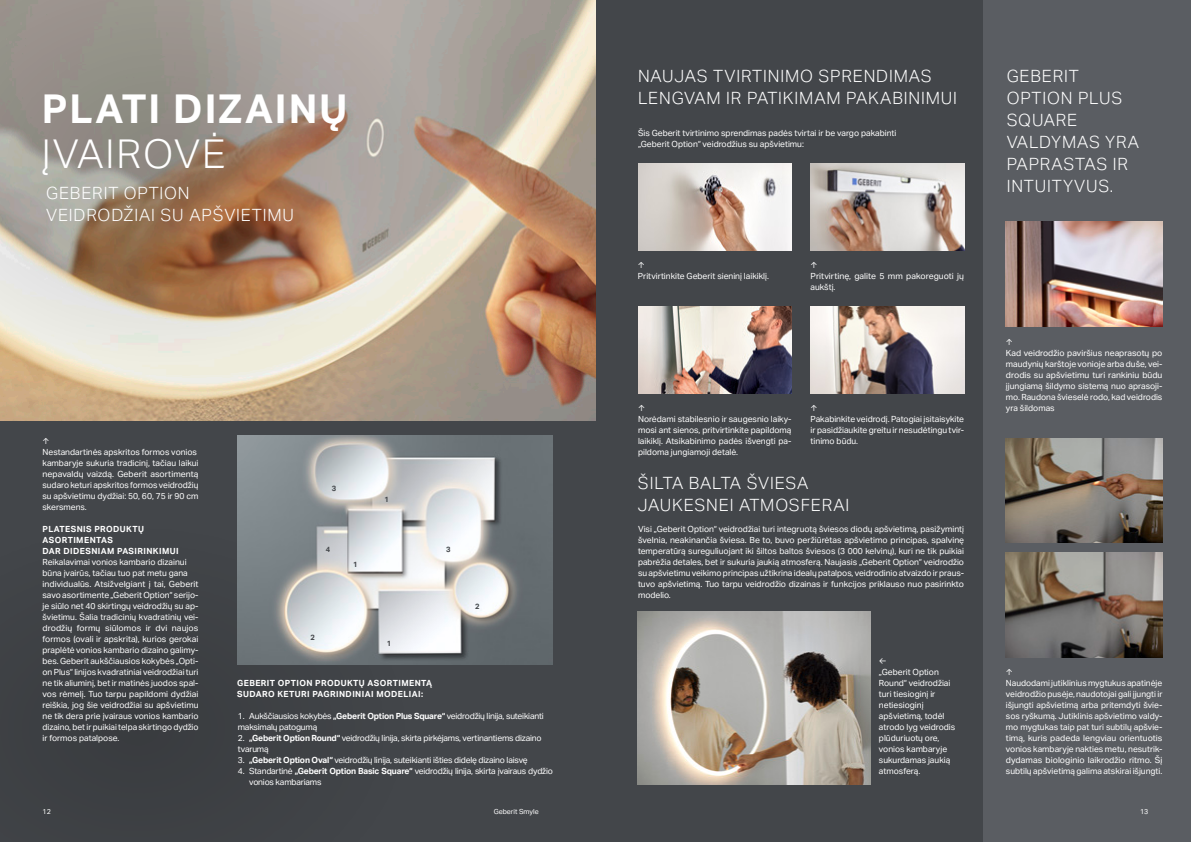
<style>
.page{position:relative;width:1191px;height:842px;background:#fff}
.page>*{position:absolute;margin:0;border:0;box-sizing:border-box;transform-origin:0 0}
.Header_40_45_light_all_caps_white{font:700 40px/45px "Aktiv Grotesk Geberit";letter-spacing:.05em;color:#fff}
.Subheader_17_22_light_all_cap{font:300 17px "Aktiv Grotesk Geberit";letter-spacing:.05em;color:#fff}
.Body_copy_8_5_11_regular_block{font:8.5px/11px "Aktiv Grotesk Geberit";color:#fff}
.Body_copy_8_5_11_regular_block-2{font:8.5px/11px "Aktiv Grotesk Geberit";letter-spacing:-.02em;color:#fff}
.Body_header_8_5_11_bold_all_caps_B13{font:700 8.5px "Aktiv Grotesk Geberit";letter-spacing:.05em;color:#fff}
.Image_number_white{font:700 7.5px "Aktiv Grotesk Geberit";color:#43464a}
.t1{font:7px "Aktiv Grotesk Geberit";color:#fff}
.s1{font-weight:300}
.s2{font-weight:700}
</style>
<div class="page">
<div style="left:595px;top:0;width:596px;height:842px;background:#43464a"></div>
<div style="left:984px;top:0;width:207px;height:842px;background:#5a5d62"></div>
<img style="left:638px;top:164px;width:153px;height:87px">
<img style="left:810px;top:164px;width:154px;height:87px">
<img style="left:638px;top:307px;width:153px;height:87px">
<img style="left:810px;top:307px;width:154px;height:87px">
<img style="left:638px;top:611px;width:232px;height:174px">
<img style="left:1006px;top:222px;width:156px;height:104px">
<img style="left:1006px;top:438px;width:156px;height:104px">
<img style="left:1006px;top:553px;width:156px;height:104px">
<div style="left:0;top:421px;width:595px;height:421px;background:#43464a"></div>
<img style="left:115px;top:521px;width:298px;height:225px">
<img style="left:0;top:0;width:595px;height:421px">
<img style="left:0;top:0;width:441px;height:369px">
<img style="left:238px;top:436px;width:315px;height:228px">
<p class="Header_40_45_light_all_caps_white" style="left:42px;top:85px;width:307px">PLATI DIZAINŲ<br><span class="s1">ĮVAIROVĖ</span></p>
<p class="Subheader_17_22_light_all_cap" style="left:46px;top:184px;width:145px">GEBERIT OPTION</p>
<p class="Subheader_17_22_light_all_cap" style="left:46px;top:206px;width:249px">VEIDRODŽIAI SU APŠVIETIMU</p>
<p class="Body_copy_8_5_11_regular_block" style="left:43px;top:436px;width:156px">↑<br>Nestandartinės apskritos formos vonios</p>
<p class="Body_copy_8_5_11_regular_block" style="left:43px;top:458px;width:157px;text-align:justify">kambaryje sukuria tradicinį, tačiau laikui nepavaldų vaizdą. Geberit asortimentą sudaro keturi apskritos formos veidrodžių su apšvietimu dydžiai: 50, 60, 75 ir 90 cm skersmens.</p>
<p class="Image_number_white" style="left:332px;top:483px;width:6px">3</p>
<p class="Image_number_white" style="left:384px;top:494px;width:6px">1</p>
<p class="Body_header_8_5_11_bold_all_caps_B13" style="left:43px;top:524px;width:103px">PLATESNIS PRODUKTŲ</p>
<p class="Body_header_8_5_11_bold_all_caps_B13" style="left:43px;top:535px;width:72px">ASORTIMENTAS</p>
<p class="Body_header_8_5_11_bold_all_caps_B13" style="left:43px;top:546px;width:138px">DAR DIDESNIAM PASIRINKIMUI</p>
<p class="Body_copy_8_5_11_regular_block" style="left:43px;top:557px;width:146px">Reikalavimai vonios kambario dizainui</p>
<p class="Body_copy_8_5_11_regular_block" style="left:43px;top:568px;width:147px">būna įvairūs, tačiau tuo pat metu gana</p>
<p class="Body_copy_8_5_11_regular_block" style="left:43px;top:579px;width:158px;text-align:justify">individualūs. Atsižvelgiant į tai, Geberit savo asortimente „Geberit Option“ serijo&shy;je siūlo net 40 skirtingų veidrodžių su ap&shy;švietimu. Šalia tradicinių kvadratinių vei&shy;drodžių formų siūlomos ir dvi naujos formos (ovali ir apskrita), kurios gerokai praplėtė vonios kambario dizaino galimy&shy;bes. Geberit aukščiausios kokybės „Opti&shy;on Plus“ linijos kvadratiniai veidrodžiai turi ne tik aliuminį, bet ir matinės juodos spal&shy;vos rėmelį. Tuo tarpu papildomi dydžiai reiškia, jog šie veidrodžiai su apšvietimu ne tik dera prie įvairaus vonios kambario dizaino, bet ir puikiai telpa skirtingo dydžio ir formos patalpose.</p>
<p class="Image_number_white" style="left:326px;top:545px;width:6px">4</p>
<p class="Image_number_white" style="left:353px;top:560px;width:6px">1</p>
<p class="Image_number_white" style="left:311px;top:633px;width:6px">2</p>
<p class="Image_number_white" style="left:387px;top:639px;width:6px">1</p>
<p class="Image_number_white" style="left:446px;top:545px;width:6px">3</p>
<p class="Image_number_white" style="left:475px;top:601px;width:6px">2</p>
<p class="Body_header_8_5_11_bold_all_caps_B13" style="left:237px;top:678px;width:196px">GEBERIT OPTION PRODUKTŲ ASORTIMENTĄ</p>
<p class="Body_header_8_5_11_bold_all_caps_B13" style="left:237px;top:689px;width:187px">SUDARO KETURI PAGRINDINIAI MODELIAI:</p>
<p class="Body_copy_8_5_11_regular_block-2" style="left:238px;top:711px;width:307px">1. Aukščiausios kokybės <span class="s2">„Geberit Option Plus Square“</span> veidrodžių linija, suteikianti</p>
<p class="Body_copy_8_5_11_regular_block-2" style="left:238px;top:722px;width:81px">maksimalų patogumą</p>
<p class="Body_copy_8_5_11_regular_block-2" style="left:238px;top:733px;width:305px">2. <span class="s2">„Geberit Option Round“</span> veidrodžių linija, skirta pirkėjams, vertinantiems dizaino</p>
<p class="Body_copy_8_5_11_regular_block-2" style="left:238px;top:744px;width:32px">tvarumą</p>
<p class="Body_copy_8_5_11_regular_block-2" style="left:238px;top:755px;width:291px">3. <span class="s2">„Geberit Option Oval“</span> veidrodžių linija, suteikianti išties didelę dizaino laisvę</p>
<p class="Body_copy_8_5_11_regular_block-2" style="left:249px;top:766px;width:305px;text-indent:-11px">4. Standartinė <span class="s2">„Geberit Option Basic Square“</span> veidrodžių linija, skirta įvairaus dydžio vonios kambariams</p>
<p class="Subheader_17_22_light_all_cap" style="left:638px;top:67px;width:295px">NAUJAS TVIRTINIMO SPRENDIMAS</p>
<p class="Subheader_17_22_light_all_cap" style="left:638px;top:89px;width:320px">LENGVAM IR PATIKIMAM PAKABINIMUI</p>
<p class="Body_copy_8_5_11_regular_block" style="left:638px;top:128px;width:260px">Šis Geberit tvirtinimo sprendimas padės tvirtai ir be vargo pakabinti „Geberit Option“ veidrodžius su apšvietimu:</p>
<p class="Body_copy_8_5_11_regular_block" style="left:638px;top:260px;width:132px">↑<br>Pritvirtinkite Geberit sieninį laikiklį.</p>
<p class="Body_copy_8_5_11_regular_block" style="left:810px;top:260px;width:155px">↑<br>Pritvirtinę, galite 5 mm pakoreguoti jų aukštį.</p>
<p class="Body_copy_8_5_11_regular_block" style="left:638px;top:403px;width:155px">↑<br>Norėdami stabilesnio ir saugesnio laiky&shy;mosi ant sienos, pritvirtinkite papildomą laikiklį. Atsikabinimo padės išvengti pa&shy;pildoma jungiamoji detalė.</p>
<p class="Body_copy_8_5_11_regular_block" style="left:810px;top:403px;width:155px">↑<br>Pakabinkite veidrodį. Patogiai įsitaisykite ir pasidžiaukite greitu ir nesudėtingu tvir&shy;tinimo būdu.</p>
<p class="Subheader_17_22_light_all_cap" style="left:638px;top:474px;width:172px">ŠILTA BALTA ŠVIESA</p>
<p class="Subheader_17_22_light_all_cap" style="left:638px;top:496px;width:213px">JAUKESNEI ATMOSFERAI</p>
<p class="Body_copy_8_5_11_regular_block" style="left:638px;top:524px;width:328px;text-align:justify">Visi „Geberit Option“ veidrodžiai turi integruotą šviesos diodų apšvietimą, pasižymintį švelnia, neakinančia šviesa. Be to, buvo peržiūrėtas apšvietimo principas, spalvinę temperatūrą sureguliuojant iki šiltos baltos šviesos (3 000 kelvinų), kuri ne tik puikiai pabrėžia detales, bet ir sukuria jaukią atmosferą. Naujasis „Geberit Option“ veidrodžio su apšvietimu veikimo principas užtikrina idealų patalpos, veidrodinio atvaizdo ir praus&shy;tuvo apšvietimą. Tuo tarpu veidrodžio dizainas ir funkcijos priklauso nuo pasirinkto modelio.</p>
<p class="Body_copy_8_5_11_regular_block" style="left:879px;top:656px;width:78px">←<br>„Geberit Option<br>Round“ veidrodžiai turi tiesioginį ir netiesioginį apšvietimą, todėl atrodo lyg veidrodis plūduriuotų ore, vonios kambaryje sukurdamas jaukią atmosferą.</p>
<p class="Subheader_17_22_light_all_cap" style="left:1006px;top:67px;width:74px">GEBERIT</p>
<p class="Subheader_17_22_light_all_cap" style="left:1006px;top:89px;width:117px">OPTION PLUS</p>
<p class="Subheader_17_22_light_all_cap" style="left:1006px;top:111px;width:72px">SQUARE</p>
<p class="Subheader_17_22_light_all_cap" style="left:1006px;top:133px;width:134px">VALDYMAS YRA</p>
<p class="Subheader_17_22_light_all_cap" style="left:1006px;top:155px;width:123px">PAPRASTAS IR</p>
<p class="Subheader_17_22_light_all_cap" style="left:1006px;top:177px;width:108px">INTUITYVUS.</p>
<p class="Body_copy_8_5_11_regular_block" style="left:1006px;top:337px;width:8px">↑</p>
<p class="Body_copy_8_5_11_regular_block" style="left:1006px;top:348px;width:158px;text-align:justify">Kad veidrodžio paviršius neaprasotų po maudynių karštoje vonioje arba duše, vei&shy;drodis su apšvietimu turi rankiniu būdu įjungiamą šildymo sistemą nuo aprasoji&shy;mo. Raudona švieselė rodo, kad veidrodis yra šildomas</p>
<p class="Body_copy_8_5_11_regular_block" style="left:1006px;top:667px;width:8px">↑</p>
<p class="Body_copy_8_5_11_regular_block" style="left:1006px;top:678px;width:158px;text-align:justify">Naudodami jutiklinius mygtukus apatinėje veidrodžio pusėje, naudotojai gali įjungti ir išjungti apšvietimą arba pritemdyti švie&shy;sos ryškumą. Jutiklinis apšvietimo valdy&shy;mo mygtukas taip pat turi subtilų apšvie&shy;timą, kuris padeda lengviau orientuotis vonios kambaryje nakties metu, nesutrik&shy;dydamas biologinio laikrodžio ritmo. Šį subtilų apšvietimą galima atskirai išjungti.</p>
<p class="t1" style="left:43px;top:807px;width:10px">12</p>
<p class="t1" style="left:494px;top:807px;width:46px">Geberit Smyle</p>
<p class="t1" style="left:1140px;top:807px;width:10px">13</p>
</div>
